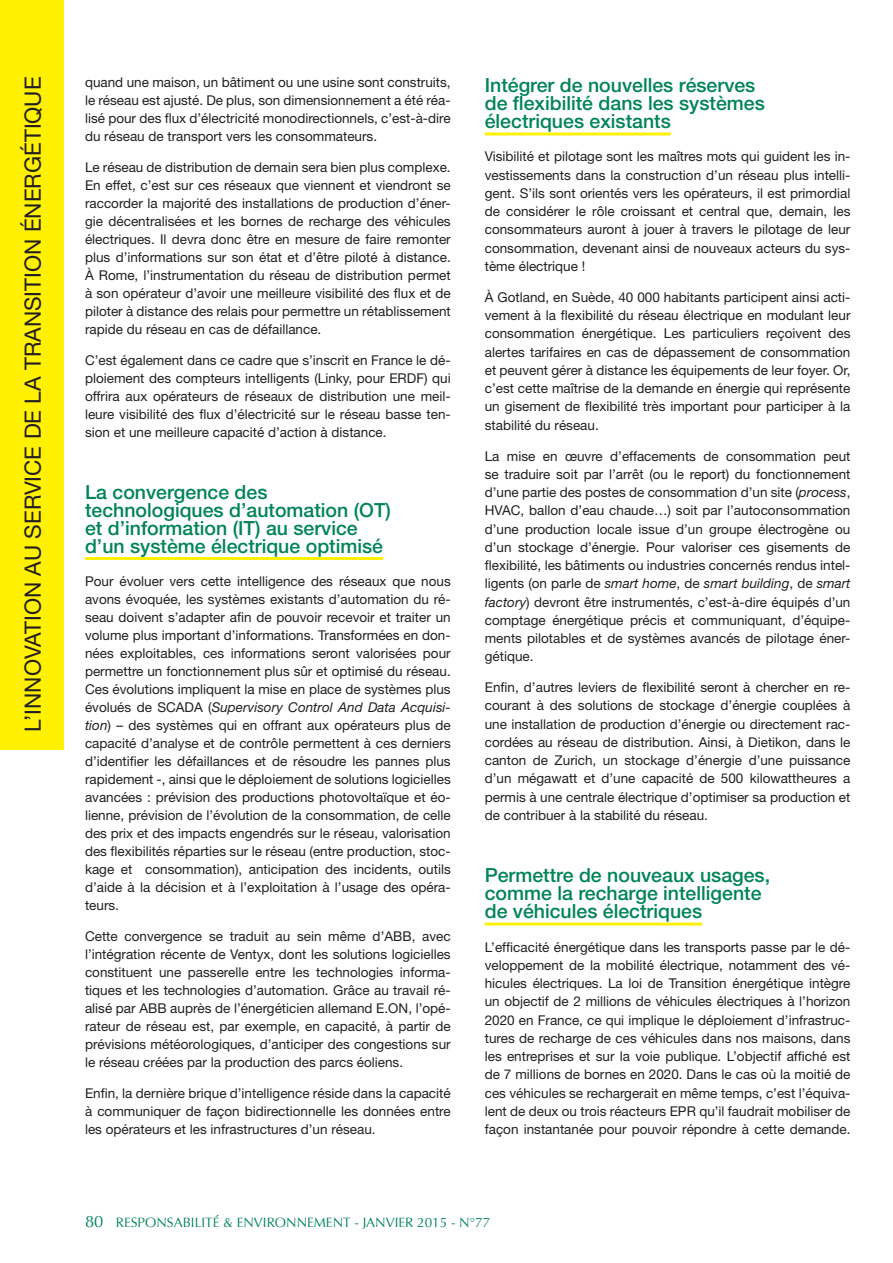
<style>
.page{position:relative;width:893px;height:1263px;background:#fff}
.page>*{position:absolute;margin:0;border:0;box-sizing:border-box;transform-origin:0 0}
.t1{font:22.5px "Helvetica Neue";color:#231f20}
.t2{font:500 19.5px/18.3px "Helvetica Neue";color:#008457}
.t3{font:13.5px/18px "Helvetica Neue";color:#231f20;text-align:justify}
.t4{font:13.5px "Optima";color:#008457}
.s1{font-style:italic}
.s2{font-size:16.5px}
</style>
<div class="page">
<hr style="left:85px;top:557px;width:298px;height:3px;background:#fff101">
<hr style="left:485px;top:132px;width:186px;height:3px;background:#fff101">
<hr style="left:485px;top:922px;width:217px;height:3px;background:#fff101">
<div style="left:0;top:0;width:64px;height:750px;background:#fff101"></div>
<h1 class="t1" style="left:19px;top:732px;width:657px;rotate:-90deg">L’INNOVATION AU SERVICE DE LA TRANSITION ÉNERGÉTIQUE</h1>
<p class="t3" style="left:85px;top:73px;width:367px">quand une maison, un bâtiment ou une usine sont construits, le réseau est ajusté. De plus, son dimensionnement a été réa&shy;lisé pour des flux d’électricité monodirectionnels, c’est-à-dire du réseau de transport vers les consommateurs.</p>
<p class="t3" style="left:85px;top:158px;width:367px">Le réseau de distribution de demain sera bien plus complexe.<br>En effet, c’est sur ces réseaux que viennent et viendront se raccorder la majorité des installations de production d’éner&shy;gie décentralisées et les bornes de recharge des véhicules électriques. Il devra donc être en mesure de faire remonter plus d’informations sur son état et d’être piloté à distance.<br>À Rome, l’instrumentation du réseau de distribution permet à son opérateur d’avoir une meilleure visibilité des flux et de piloter à distance des relais pour permettre un rétablissement rapide du réseau en cas de défaillance.</p>
<p class="t3" style="left:85px;top:351px;width:367px">C’est également dans ce cadre que s’inscrit en France le dé&shy;ploiement des compteurs intelligents (Linky, pour ERDF) qui offrira aux opérateurs de réseaux de distribution une meil&shy;leure visibilité des flux d’électricité sur le réseau basse ten&shy;sion et une meilleure capacité d’action à distance.</p>
<h2 class="t2" style="left:85px;top:482px;width:307px">La convergence des technologiques d’automation (OT) et d’information (IT) au service d’un système électrique optimisé</h2>
<p class="t3" style="left:85px;top:572px;width:367px">Pour évoluer vers cette intelligence des réseaux que nous avons évoquée, les systèmes existants d’automation du ré&shy;seau doivent s’adapter afin de pouvoir recevoir et traiter un volume plus important d’informations. Transformées en don&shy;nées exploitables, ces informations seront valorisées pour permettre un fonctionnement plus sûr et optimisé du réseau.<br>Ces évolutions impliquent la mise en place de systèmes plus évolués de SCADA (<span class="s1">Supervisory Control And Data Acquisi&shy;tion</span>) – des systèmes qui en offrant aux opérateurs plus de capacité d’analyse et de contrôle permettent à ces derniers d’identifier les défaillances et de résoudre les pannes plus rapidement -, ainsi que le déploiement de solutions logicielles avancées : prévision des productions photovoltaïque et éo&shy;lienne, prévision de l’évolution de la consommation, de celle des prix et des impacts engendrés sur le réseau, valorisation des flexibilités réparties sur le réseau (entre production, stoc&shy;kage et consommation), anticipation des incidents, outils d’aide à la décision et à l’exploitation à l’usage des opéra&shy;teurs.</p>
<p class="t3" style="left:85px;top:927px;width:367px">Cette convergence se traduit au sein même d’ABB, avec l’intégration récente de Ventyx, dont les solutions logicielles constituent une passerelle entre les technologies informa&shy;tiques et les technologies d’automation. Grâce au travail ré&shy;alisé par ABB auprès de l’énergéticien allemand E.ON, l’opé&shy;rateur de réseau est, par exemple, en capacité, à partir de prévisions météorologiques, d’anticiper des congestions sur le réseau créées par la production des parcs éoliens.</p>
<p class="t3" style="left:85px;top:1084px;width:367px">Enfin, la dernière brique d’intelligence réside dans la capacité à communiquer de façon bidirectionnelle les données entre les opérateurs et les infrastructures d’un réseau.</p>
<h2 class="t2" style="left:485px;top:75px;width:282px">Intégrer de nouvelles réserves de flexibilité dans les systèmes électriques existants</h2>
<p class="t3" style="left:485px;top:147px;width:367px">Visibilité et pilotage sont les maîtres mots qui guident les in&shy;vestissements dans la construction d’un réseau plus intelli&shy;gent. S’ils sont orientés vers les opérateurs, il est primordial de considérer le rôle croissant et central que, demain, les consommateurs auront à jouer à travers le pilotage de leur consommation, devenant ainsi de nouveaux acteurs du sys&shy;tème électrique !</p>
<p class="t3" style="left:485px;top:288px;width:367px">À Gotland, en Suède, 40 000 habitants participent ainsi acti&shy;vement à la flexibilité du réseau électrique en modulant leur consommation énergétique. Les particuliers reçoivent des alertes tarifaires en cas de dépassement de consommation et peuvent gérer à distance les équipements de leur foyer. Or, c’est cette maîtrise de la demande en énergie qui représente un gisement de flexibilité très important pour participer à la stabilité du réseau.</p>
<p class="t3" style="left:485px;top:446px;width:367px">La mise en œuvre d’effacements de consommation peut se traduire soit par l’arrêt (ou le report) du fonctionnement d’une partie des postes de consommation d’un site (<span class="s1">process</span>, HVAC, ballon d’eau chaude…) soit par l’autoconsommation d’une production locale issue d’un groupe électrogène ou d’un stockage d’énergie. Pour valoriser ces gisements de flexibilité, les bâtiments ou industries concernés rendus intel&shy;ligents (on parle de <span class="s1">smart home</span>, de <span class="s1">smart building</span>, de <span class="s1">smart factory</span>) devront être instrumentés, c’est-à-dire équipés d’un comptage énergétique précis et communiquant, d’équipe&shy;ments pilotables et de systèmes avancés de pilotage éner&shy;gétique.</p>
<p class="t3" style="left:485px;top:678px;width:367px">Enfin, d’autres leviers de flexibilité seront à chercher en re&shy;courant à des solutions de stockage d’énergie couplées à une installation de production d’énergie ou directement rac&shy;cordées au réseau de distribution. Ainsi, à Dietikon, dans le canton de Zurich, un stockage d’énergie d’une puissance d’un mégawatt et d’une capacité de 500 kilowattheures a permis à une centrale électrique d’optimiser sa production et de contribuer à la stabilité du réseau.</p>
<h2 class="t2" style="left:485px;top:865px;width:287px">Permettre de nouveaux usages, comme la recharge intelligente de véhicules électriques</h2>
<p class="t3" style="left:485px;top:937px;width:367px">L’efficacité énergétique dans les transports passe par le dé&shy;veloppement de la mobilité électrique, notamment des vé&shy;hicules électriques. La loi de Transition énergétique intègre un objectif de 2 millions de véhicules électriques à l’horizon 2020 en France, ce qui implique le déploiement d’infrastruc&shy;tures de recharge de ces véhicules dans nos maisons, dans les entreprises et sur la voie publique. L’objectif affiché est de 7 millions de bornes en 2020. Dans le cas où la moitié de ces véhicules se rechargerait en même temps, c’est l’équiva&shy;lent de deux ou trois réacteurs EPR qu’il faudrait mobiliser de façon instantanée pour pouvoir répondre à cette demande.</p>
<p class="t4" style="left:85px;top:1215px;width:407px"><span class="s2">80</span> RESPONSABILITÉ &amp; ENVIRONNEMENT - JANVIER 2015 - N°77</p>
</div>
